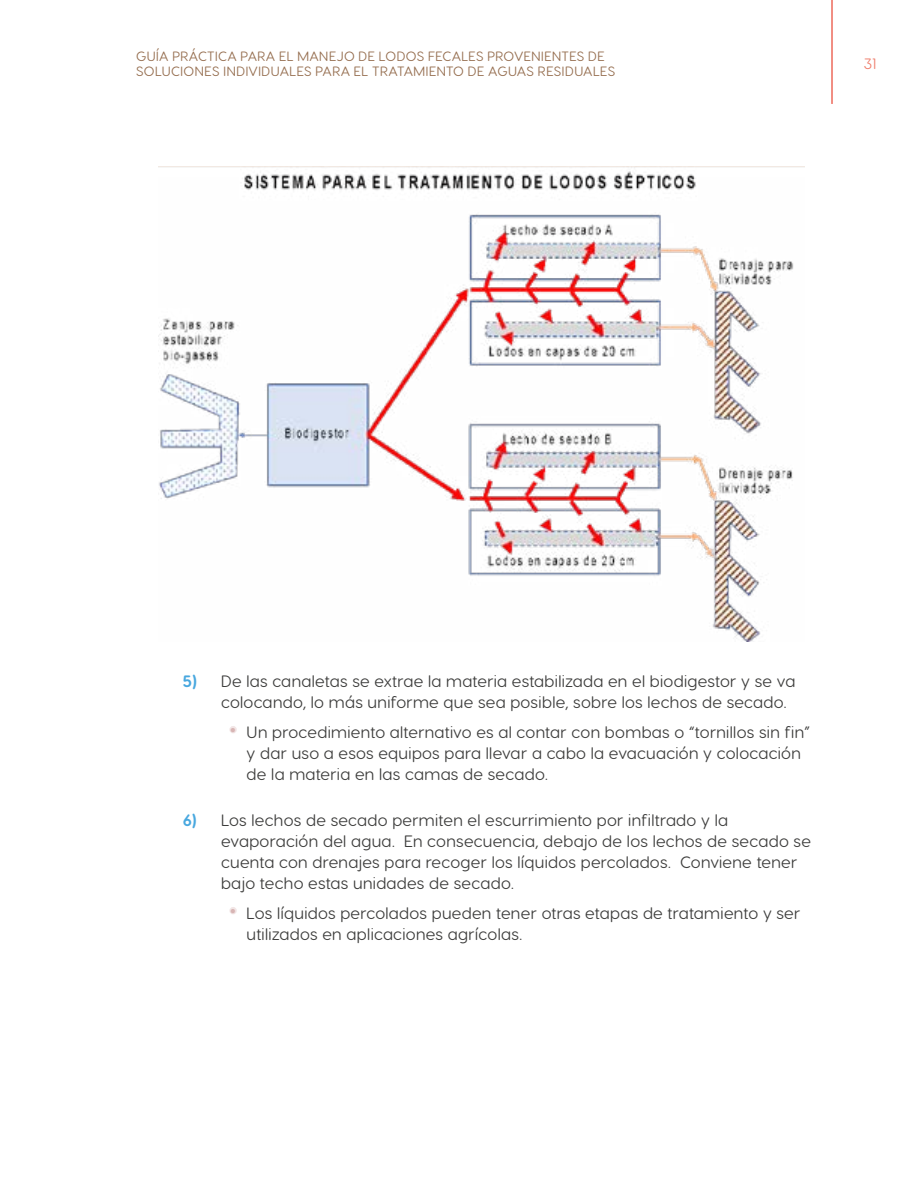
<style>
.page{position:relative;width:918px;height:1188px;background:#fff}
.page>*{position:absolute;margin:0;border:0;box-sizing:border-box;transform-origin:0 0}
.t1{font:16.5px/21px "Visby Round CF";letter-spacing:.015em;color:#3c3c3b}
.t2{font:15px "Visby Round CF";color:#ef7c6a}
.t3{font:13.5px/15.5px "Visby Round CF";letter-spacing:.025em;color:#946c4d}
.s1{font-weight:700;color:#fff}
.s2{font-weight:800;font-size:27px;color:#f2e6e6}
</style>
<div class="page">
<hr style="left:831px;top:0;width:2px;height:104px;background:#ed6a5b">
<img style="left:158px;top:167px;width:636px;height:475px">
<p class="t3" style="left:136px;top:48px;width:481px">GUÍA PRÁCTICA PARA EL MANEJO DE LODOS FECALES PROVENIENTES DE<br>SOLUCIONES INDIVIDUALES PARA EL TRATAMIENTO DE AGUAS RESIDUALES</p>
<p class="t2" style="left:864px;top:55px;width:14px">31</p>
<p class="t1" style="left:221px;top:670px;width:576px;text-indent:-38px"><span class="s1">5)</span> De las canaletas se extrae la materia estabilizada en el biodigestor y se va colocando, lo más uniforme que sea posible, sobre los lechos de secado.</p>
<p class="t1" style="left:247px;top:721px;width:565px;text-indent:-17px"><span class="s2">•</span> Un procedimiento alternativo es al contar con bombas o “tornillos sin fin” y dar uso a esos equipos para llevar a cabo la evacuación y colocación de la materia en las camas de secado.</p>
<p class="t1" style="left:221px;top:809px;width:591px;text-indent:-38px"><span class="s1">6)</span> Los lechos de secado permiten el escurrimiento por infiltrado y la evaporación del agua. En consecuencia, debajo de los lechos de secado se cuenta con drenajes para recoger los líquidos percolados. Conviene tener bajo techo estas unidades de secado.</p>
<p class="t1" style="left:247px;top:902px;width:555px;text-indent:-17px"><span class="s2">•</span> Los líquidos percolados pueden tener otras etapas de tratamiento y ser utilizados en aplicaciones agrícolas.</p>
</div>
